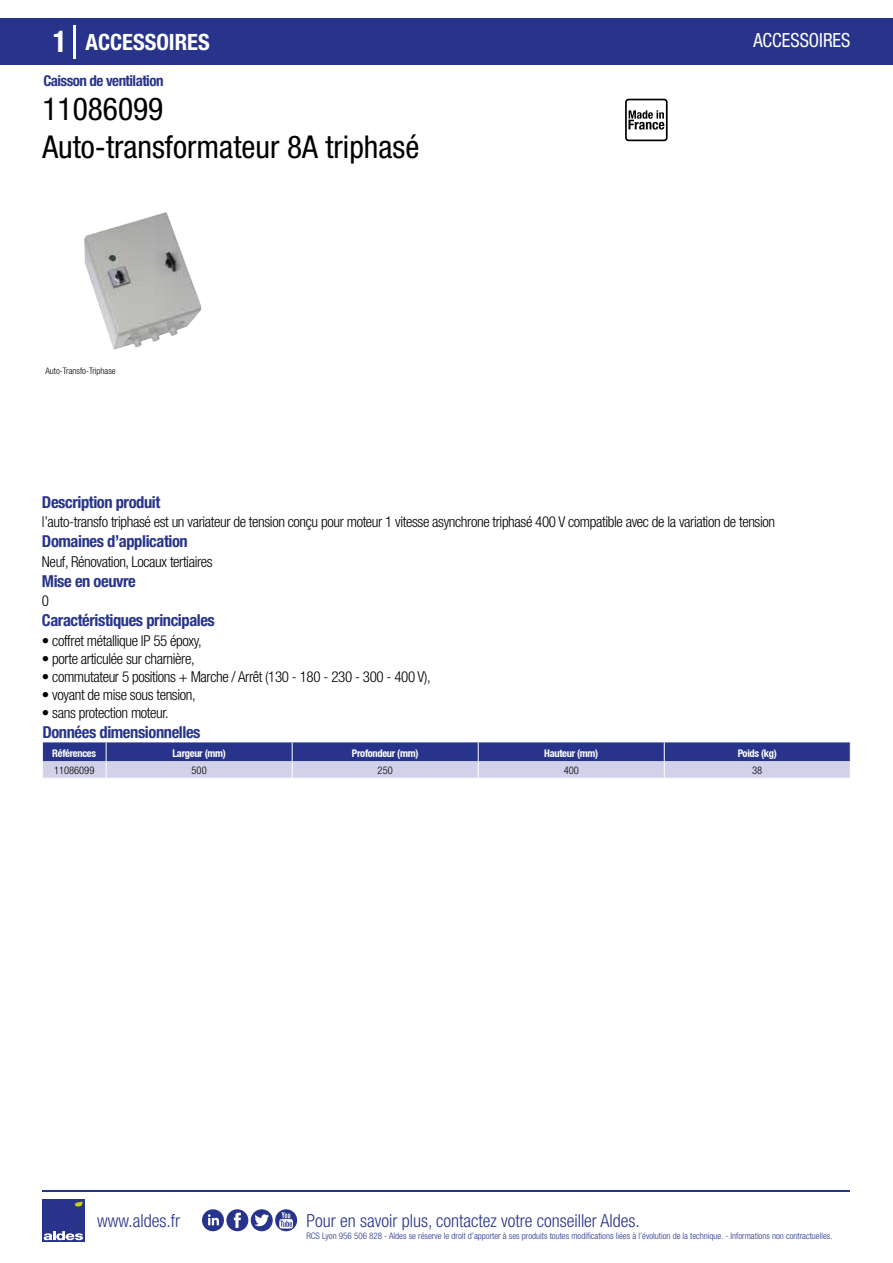
<style>
.page{position:relative;width:893px;height:1263px;background:#fff}
.page>*{position:absolute;margin:0;border:0;box-sizing:border-box;transform-origin:0 0}
.t1{font:condensed 31.5px/37.8px "Helvetica Neue LT Std";color:#000}
.t2{font:700 condensed 22.5px "Helvetica Neue LT Std";color:#fff}
.t3{font:condensed 19.5px "Helvetica Neue LT Std";color:#fff;scale:.95 1}
.t4{font:300 condensed 18px "Helvetica Neue";color:#28348b}
.t5{font:700 condensed 16.5px "Helvetica Neue LT Std";letter-spacing:-.025em;color:#28348b}
.t6{font:300 condensed 15px "Helvetica Neue LT Std";letter-spacing:-.025em;color:#000}
.t7{font:700 condensed 15px "Helvetica Neue LT Std";letter-spacing:-.035em;color:#28348b}
.t8{font:700 condensed 10.5px "Helvetica Neue";letter-spacing:-.03em;color:#fff}
.t9{font:300 condensed 10.5px "Helvetica Neue";color:#000}
.t10{font:300 condensed 9px "Helvetica Neue";color:#28348b}
.t11{font:300 condensed 9px "Helvetica Neue";color:#000}
.s1{font-size:30px}
</style>
<div class="page">
<div style="left:1px;top:18px;width:892px;height:46px;background:#28348b"></div>
<svg style="left:625px;top:99px;width:43px;height:42px"></svg>
<hr style="left:74px;top:25px;width:2px;height:33px;background:#fff">
<div style="left:42px;top:1199px;width:42px;height:43px;background:#28348b"></div>
<svg style="left:44px;top:1231px;width:39px;height:9px"></svg>
<svg style="left:75px;top:1201px;width:8px;height:5px"></svg>
<svg style="left:84px;top:212px;width:118px;height:138px"></svg>
<hr style="left:42px;top:1190px;width:808px;height:1px;background:#28348b">
<svg style="left:202px;top:1209px;width:95px;height:22px"></svg>
<svg style="left:42px;top:742px;width:809px;height:36px;background:#7b81b9"></svg>
<h2 class="t2" style="left:53px;top:28px;width:158px"><span class="s1">1</span> ACCESSOIRES</h2>
<h3 class="t3" style="left:753px;top:29px;width:104px">ACCESSOIRES</h3>
<p class="t7" style="left:43px;top:71px;width:122px">Caisson de ventilation</p>
<h1 class="t1" style="left:42px;top:90px;width:378px">11086099<br>Auto-transformateur 8A triphasé</h1>
<p class="t11" style="left:45px;top:365px;width:72px">Auto-Transfo-Triphase</p>
<p class="t5" style="left:42px;top:492px;width:120px">Description produit</p>
<p class="t5" style="left:42px;top:531px;width:147px">Domaines d’application</p>
<p class="t5" style="left:42px;top:571px;width:95px">Mise en oeuvre</p>
<p class="t6" style="left:42px;top:513px;width:735px">l’auto-transfo triphasé est un variateur de tension conçu pour moteur 1 vitesse asynchrone triphasé 400 V compatible avec de la variation de tension</p>
<p class="t6" style="left:42px;top:553px;width:172px">Neuf, Rénovation, Locaux tertiaires</p>
<p class="t6" style="left:42px;top:592px;width:9px">0</p>
<p class="t5" style="left:42px;top:610px;width:174px">Caractéristiques principales</p>
<p class="t6" style="left:42px;top:632px;width:161px">• coffret métallique IP 55 époxy,</p>
<p class="t6" style="left:42px;top:650px;width:154px">• porte articulée sur charnière,</p>
<p class="t6" style="left:42px;top:668px;width:390px">• commutateur 5 positions + Marche / Arrêt (130 - 180 - 230 - 300 - 400 V),</p>
<p class="t6" style="left:42px;top:686px;width:155px">• voyant de mise sous tension,</p>
<p class="t6" style="left:42px;top:704px;width:128px">• sans protection moteur.</p>
<p class="t5" style="left:42px;top:722px;width:160px">Données dimensionnelles</p>
<p class="t8" style="left:52px;top:747px;width:45px">Références</p>
<p class="t8" style="left:172px;top:747px;width:55px">Largeur (mm)</p>
<p class="t8" style="left:352px;top:747px;width:68px">Profondeur (mm)</p>
<p class="t8" style="left:544px;top:747px;width:56px">Hauteur (mm)</p>
<p class="t8" style="left:738px;top:747px;width:41px">Poids (kg)</p>
<p class="t9" style="left:54px;top:764px;width:42px">11086099</p>
<p class="t9" style="left:192px;top:764px;width:17px">500</p>
<p class="t9" style="left:378px;top:764px;width:17px">250</p>
<p class="t9" style="left:564px;top:764px;width:17px">400</p>
<p class="t9" style="left:752px;top:764px;width:12px">38</p>
<p class="t4" style="left:97px;top:1211px;width:84px">www.aldes.fr</p>
<p class="t4" style="left:306px;top:1211px;width:335px">Pour en savoir plus, contactez votre conseiller Aldes.</p>
<p class="t10" style="left:306px;top:1230px;width:528px">RCS Lyon 956 506 828 - Aldes se réserve le droit d’apporter à ses produits toutes modifications liées à l’évolution de la technique. - Informations non contractuelles.</p>
</div>
